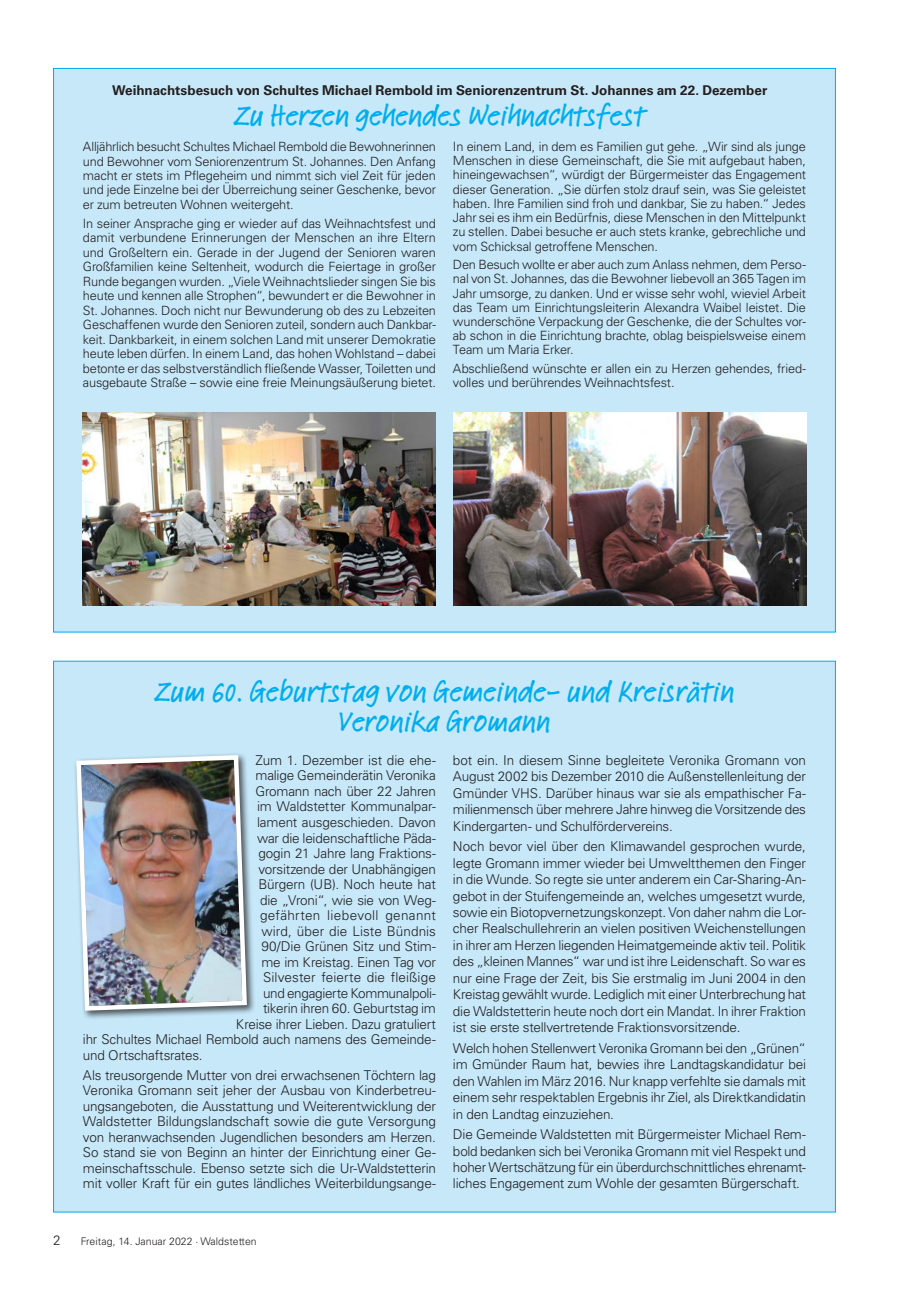
<style>
.page{position:relative;width:906px;height:1289px;background:#fff}
.page>*{position:absolute;margin:0;border:0;box-sizing:border-box;transform-origin:0 0}
.Grundschrift{font:500 31.5px/30px "Linotype Feltpen";letter-spacing:-.015em;color:#00aeef;text-align:center}
.Grundtext_left{font:300 13.5px/16.5px "Univers LT";letter-spacing:-.015em;color:#231f20;text-align:justify}
.Grundtext_left-2{font:700 13.5px "Univers LT";letter-spacing:-.005em;color:#231f20}
.Grundtext_left-3{font:300 13.5px "Univers LT";letter-spacing:.01em;color:#231f20}
.Grundtext_left-4{font:300 13.5px "Univers LT";letter-spacing:.02em;color:#231f20}
.Grundtext_left-5{font:300 13.5px "Univers LT";letter-spacing:.005em;color:#231f20}
.Grundtext_left-6{font:300 12.75px/14.5px "Univers LT";letter-spacing:-.015em;color:#231f20;text-align:justify}
.t1{font:300 10.5px "Univers LT";color:#231f20}
</style>
<div class="page">
<div style="left:53px;top:68px;width:783px;height:564px;background:#c6e8f9;border:1px solid #00aaeb"></div>
<div style="left:53px;top:660px;width:783px;height:552px;background:#c6e8f9;border:1px solid #00aaeb"></div>
<div style="left:74px;top:752px;width:182px;height:267px;background:#231f20;opacity:.75"></div>
<img style="left:74px;top:752px;width:175px;height:261px">
<img style="left:453px;top:412px;width:353px;height:193px">
<img style="left:83px;top:412px;width:353px;height:193px">
<p class="Grundtext_left-2" style="left:112px;top:82px;width:657px">Weihnachtsbesuch von Schultes Michael Rembold im Seniorenzentrum St. Johannes am 22. Dezember</p>
<p class="Grundschrift" style="left:234px;top:99px;width:413px">Zu Herzen gehendes Weihnachtsfest</p>
<p class="Grundtext_left-6" style="left:453px;top:139px;width:354px">In einem Land, in dem es Familien gut gehe. „Wir sind als junge Menschen in diese Gemeinschaft, die Sie mit aufgebaut haben, hineingewachsen“, würdigt der Bürgermeister das Engagement dieser Generation. „Sie dürfen stolz drauf sein, was Sie geleistet haben. Ihre Familien sind froh und dankbar, Sie zu haben.“ Jedes Jahr sei es ihm ein Bedürfnis, diese Menschen in den Mittelpunkt zu stellen. Dabei besuche er auch stets kranke, gebrechliche und vom Schicksal getroffene Menschen.</p>
<p class="Grundtext_left-6" style="left:453px;top:257px;width:354px">Den Besuch wollte er aber auch zum Anlass nehmen, dem Perso&shy;nal von St. Johannes, das die Bewohner liebevoll an 365 Tagen im Jahr umsorge, zu danken. Und er wisse sehr wohl, wieviel Arbeit das Team um Einrichtungsleiterin Alexandra Waibel leistet. Die wunderschöne Verpackung der Geschenke, die der Schultes vor&shy;ab schon in die Einrichtung brachte, oblag beispielsweise einem Team um Maria Erker.</p>
<p class="Grundtext_left-6" style="left:453px;top:361px;width:354px">Abschließend wünschte er allen ein zu Herzen gehendes, fried&shy;volles und berührendes Weihnachtsfest.</p>
<p class="Grundtext_left-6" style="left:83px;top:139px;width:354px">Alljährlich besucht Schultes Michael Rembold die Bewohnerinnen und Bewohner vom Seniorenzentrum St. Johannes. Den Anfang macht er stets im Pflegeheim und nimmt sich viel Zeit für jeden und jede Einzelne bei der Überreichung seiner Geschenke, bevor er zum betreuten Wohnen weitergeht.</p>
<p class="Grundtext_left-6" style="left:83px;top:216px;width:354px">In seiner Ansprache ging er wieder auf das Weihnachtsfest und damit verbundene Erinnerungen der Menschen an ihre Eltern und Großeltern ein. Gerade in der Jugend der Senioren waren Großfamilien keine Seltenheit, wodurch die Feiertage in großer Runde begangen wurden. „Viele Weihnachtslieder singen Sie bis heute und kennen alle Strophen“, bewundert er die Bewohner in St. Johannes. Doch nicht nur Bewunderung ob des zu Lebzeiten Geschaffenen wurde den Senioren zuteil, sondern auch Dankbar&shy;keit. Dankbarkeit, in einem solchen Land mit unserer Demokratie heute leben dürfen. In einem Land, das hohen Wohlstand – dabei betonte er das selbstverständlich fließende Wasser, Toiletten und ausgebaute Straße – sowie eine freie Meinungsäußerung bietet.</p>
<p class="Grundschrift" style="left:155px;top:675px;width:581px">Zum 60. Geburtstag von Gemeinde- und Kreisrätin<br>Veronika Gromann</p>
<p class="Grundtext_left" style="left:255px;top:751px;width:182px">Zum 1. Dezember ist die ehe-</p>
<p class="Grundtext_left" style="left:255px;top:767px;width:182px">malige Gemeinderätin Veronika</p>
<p class="Grundtext_left" style="left:255px;top:782px;width:182px">Gromann nach über 22 Jahren</p>
<p class="Grundtext_left" style="left:257px;top:798px;width:180px">im Waldstetter Kommunalpar-</p>
<p class="Grundtext_left" style="left:257px;top:814px;width:180px">lament ausgeschieden. Davon</p>
<p class="Grundtext_left" style="left:257px;top:829px;width:180px">war die leidenschaftliche Päda-</p>
<p class="Grundtext_left" style="left:258px;top:845px;width:179px">gogin 21 Jahre lang Fraktions-</p>
<p class="Grundtext_left" style="left:258px;top:860px;width:179px">vorsitzende der Unabhängigen</p>
<p class="Grundtext_left" style="left:258px;top:876px;width:179px">Bürgern (UB). Noch heute hat</p>
<p class="Grundtext_left" style="left:260px;top:891px;width:177px">die „Vroni“, wie sie von Weg-</p>
<p class="Grundtext_left-4" style="left:260px;top:907px;width:177px">gefährten liebevoll genannt</p>
<p class="Grundtext_left-5" style="left:261px;top:922px;width:176px">wird, über die Liste Bündnis</p>
<p class="Grundtext_left" style="left:261px;top:938px;width:176px">90/Die Grünen Sitz und Stim-</p>
<p class="Grundtext_left" style="left:261px;top:953px;width:176px">me im Kreistag. Einen Tag vor</p>
<p class="Grundtext_left-3" style="left:263px;top:969px;width:174px">Silvester feierte die fleißige</p>
<p class="Grundtext_left" style="left:263px;top:984px;width:174px">und engagierte Kommunalpoli-</p>
<p class="Grundtext_left" style="left:263px;top:1000px;width:174px">tikerin ihren 60. Geburtstag im</p>
<p class="Grundtext_left" style="left:236px;top:1015px;width:201px">Kreise ihrer Lieben. Dazu gratuliert</p>
<p class="Grundtext_left" style="left:83px;top:1031px;width:354px">ihr Schultes Michael Rembold auch namens des Gemeinde-</p>
<p class="Grundtext_left" style="left:83px;top:1046px;width:121px">und Ortschaftsrates.</p>
<p class="Grundtext_left" style="left:83px;top:1067px;width:354px;line-height:15.5px">Als treusorgende Mutter von drei erwachsenen Töchtern lag Veronika Gromann seit jeher der Ausbau von Kinderbetreu&shy;ungsangeboten, die Ausstattung und Weiterentwicklung der Waldstetter Bildungslandschaft sowie die gute Versorgung von heranwachsenden Jugendlichen besonders am Herzen.<br>So stand sie von Beginn an hinter der Einrichtung einer Ge&shy;meinschaftsschule. Ebenso setzte sich die Ur-Waldstetterin mit voller Kraft für ein gutes ländliches Weiterbildungsange-</p>
<p class="Grundtext_left" style="left:453px;top:751px;width:354px">bot ein. In diesem Sinne begleitete Veronika Gromann von August 2002 bis Dezember 2010 die Außenstellenleitung der Gmünder VHS. Darüber hinaus war sie als empathischer Fa&shy;milienmensch über mehrere Jahre hinweg die Vorsitzende des Kindergarten- und Schulfördervereins.</p>
<p class="Grundtext_left" style="left:453px;top:838px;width:354px">Noch bevor viel über den Klimawandel gesprochen wurde, legte Gromann immer wieder bei Umweltthemen den Finger in die Wunde. So regte sie unter anderem ein Car-Sharing-An&shy;gebot in der Stuifengemeinde an, welches umgesetzt wurde, sowie ein Biotopvernetzungskonzept. Von daher nahm die Lor&shy;cher Realschullehrerin an vielen positiven Weichenstellungen in ihrer am Herzen liegenden Heimatgemeinde aktiv teil. Politik des „kleinen Mannes“ war und ist ihre Leidenschaft. So war es nur eine Frage der Zeit, bis Sie erstmalig im Juni 2004 in den Kreistag gewählt wurde. Lediglich mit einer Unterbrechung hat die Waldstetterin heute noch dort ein Mandat. In ihrer Fraktion ist sie erste stellvertretende Fraktionsvorsitzende.</p>
<p class="Grundtext_left" style="left:453px;top:1039px;width:354px">Welch hohen Stellenwert Veronika Gromann bei den „Grünen“ im Gmünder Raum hat, bewies ihre Landtagskandidatur bei den Wahlen im März 2016. Nur knapp verfehlte sie damals mit einem sehr respektablen Ergebnis ihr Ziel, als Direktkandidatin in den Landtag einzuziehen.</p>
<p class="Grundtext_left" style="left:453px;top:1126px;width:354px">Die Gemeinde Waldstetten mit Bürgermeister Michael Rem&shy;bold bedanken sich bei Veronika Gromann mit viel Respekt und hoher Wertschätzung für ein überdurchschnittliches ehrenamt&shy;liches Engagement zum Wohle der gesamten Bürgerschaft.</p>
<p class="Grundtext_left" style="left:53px;top:1231px;width:9px">2</p>
<p class="t1" style="left:81px;top:1234px;width:177px">Freitag, 14. Januar 2022 · Waldstetten</p>
</div>
